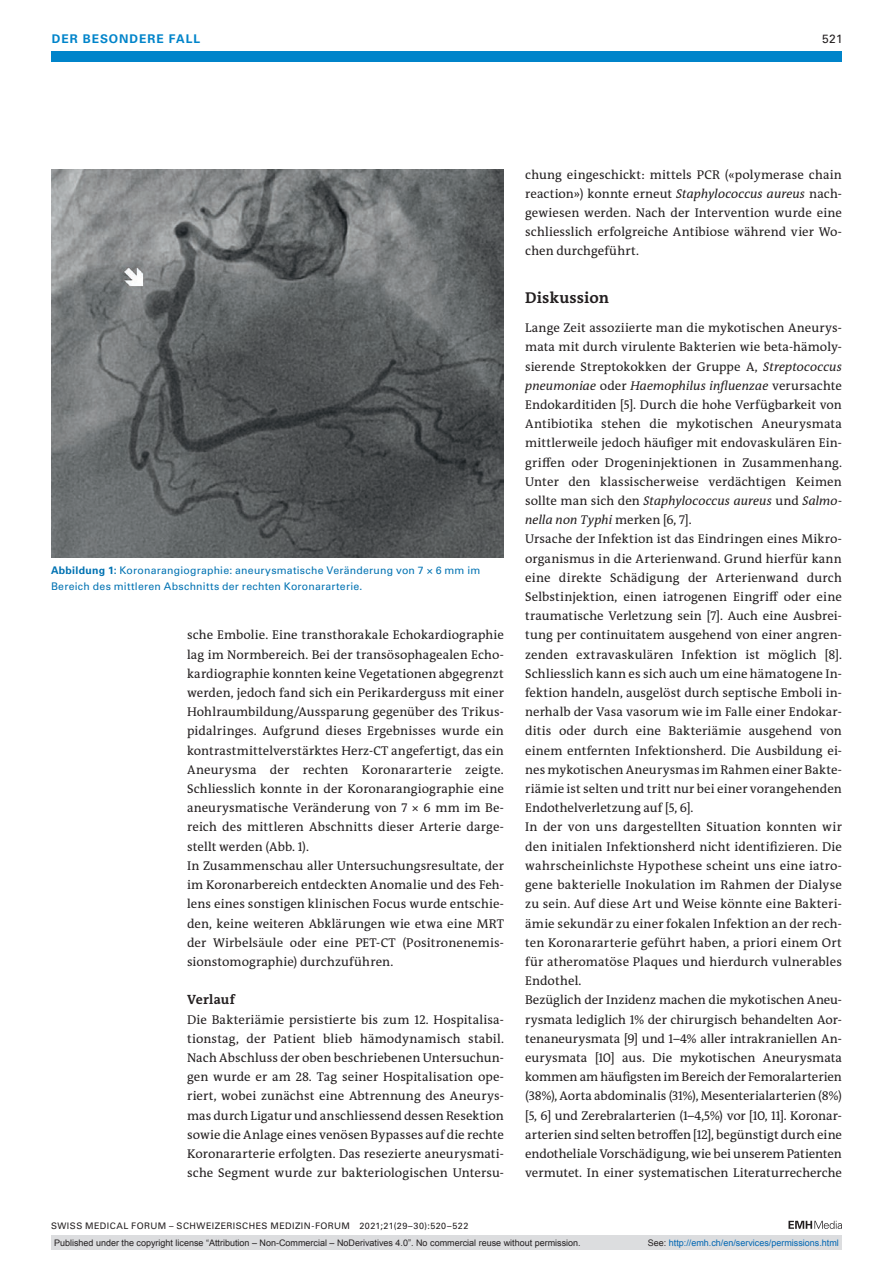
<style>
.page{position:relative;width:893px;height:1263px;background:#fff}
.page>*{position:absolute;margin:0;border:0;box-sizing:border-box;transform-origin:0 0}
.section-h1{font:700 15.75px "The Antiqua B W7";letter-spacing:.01em;color:#231f20}
.section-h2{font:700 13.5px "The Antiqua B W7";letter-spacing:.015em;color:#231f20}
.section-pn{font:12.75px/19.2px "The Antiqua B W5 Plain";letter-spacing:.005em;color:#231f20;text-align:justify}
.ressort{font:700 12px "Univers LT Std";color:#0084ca}
.ressort-2{font:12px "Univers LT Std";color:#231f20}
.fig-caption{font:10.5px/15.8px "Univers LT Std";letter-spacing:.02em;color:#0072b2}
.t1{font:9px "Arial";color:#231f20}
.fusszeile{font:9px "Univers LT Std";letter-spacing:.05em;color:#231f20}
.t2{font:9px "Arial";color:#0066b3}
.s1{font-weight:700}
.s2{font-style:italic}
.s3{color:#231f20}
</style>
<div class="page">
<div style="left:51px;top:51px;width:791px;height:11px;background:#0084ca"></div>
<svg style="left:788px;top:1221px;width:54px;height:8px"></svg>
<img style="left:51px;top:170px;width:453px;height:388px">
<div style="left:51px;top:1235px;width:791px;height:15px;background:#dcdddf"></div>
<p class="ressort" style="left:52px;top:31px;width:41px">DER BESONDERE</p>
<p class="ressort" style="left:169px;top:31px;width:17px">FALL</p>
<p class="ressort-2" style="left:822px;top:31px;width:22px">521</p>
<p class="fig-caption" style="left:51px;top:562px;width:431px"><span class="s1">ABBILDUNG 1:</span> Koronarangiographie: aneurysmatische Veränderung von 7 × 6 mm im<br>Bereich des mittleren Abschnitts der rechten Koronararterie.</p>
<p class="section-pn" style="left:187px;top:626px;width:318px">sche Embolie. Eine transthorakale Echokardiographie lag im Normbereich. Bei der transösophagealen Echo&shy;kardiographie konnten keine Vegetationen abgegrenzt werden, jedoch fand sich ein Perikarderguss mit einer Hohlraumbildung/Aussparung gegenüber des Trikus&shy;pidalringes. Aufgrund dieses Ergebnisses wurde ein kontrastmittelverstärktes Herz-CT angefertigt, das ein Aneurysma der rechten Koronararterie zeigte.<br>Schliesslich konnte in der Koronarangiographie eine aneurysmatische Veränderung von 7 × 6 mm im Be&shy;reich des mittleren Abschnitts dieser Arterie darge&shy;stellt werden (Abb. 1).</p>
<p class="section-pn" style="left:187px;top:856px;width:318px">In Zusammenschau aller Untersuchungsresultate, der im Koronarbereich entdeckten Anomalie und des Feh&shy;lens eines sonstigen klinischen Focus wurde entschie&shy;den, keine weiteren Abklärungen wie etwa eine MRT der Wirbelsäule oder eine PET-CT (Positronenemis&shy;sionstomographie) durchzuführen.</p>
<p class="section-h2" style="left:187px;top:991px;width:49px">Verlauf</p>
<p class="section-pn" style="left:187px;top:1010px;width:318px">Die Bakteriämie persistierte bis zum 12. Hospitalisa&shy;tionstag, der Patient blieb hämodynamisch stabil.<br>Nach Abschluss der oben beschriebenen Untersuchun&shy;gen wurde er am 28. Tag seiner Hospitalisation ope&shy;riert, wobei zunächst eine Abtrennung des Aneurys&shy;mas durch Ligatur und anschliessend dessen Resektion sowie die Anlage eines venösen Bypasses auf die rechte Koronararterie erfolgten. Das resezierte aneurysmati&shy;sche Segment wurde zur bakteriologischen Untersu-</p>
<p class="fusszeile" style="left:51px;top:1220px;width:419px">SWISS MEDICAL FORUM – SCHWEIZERISCHES MEDIZIN-FORUM 2021;21(29–30):520–522</p>
<p class="section-pn" style="left:525px;top:165px;width:318px">chung eingeschickt: mittels PCR («polymerase chain reaction») konnte erneut <span class="s2">Staphylococcus aureus</span> nach&shy;gewiesen werden. Nach der Intervention wurde eine schliesslich erfolgreiche Antibiose während vier Wo&shy;chen durchgeführt.</p>
<p class="section-h1" style="left:525px;top:288px;width:86px">Diskussion</p>
<p class="section-pn" style="left:525px;top:318px;width:318px">Lange Zeit assoziierte man die mykotischen Aneurys&shy;mata mit durch virulente Bakterien wie beta-hämoly&shy;sierende Streptokokken der Gruppe A, <span class="s2">Streptococcus pneumoniae</span> oder <span class="s2">Haemophilus influenzae</span> verursachte Endokarditiden [5]. Durch die hohe Verfügbarkeit von Antibiotika stehen die mykotischen Aneurysmata mittlerweile jedoch häufiger mit endovaskulären Ein&shy;griffen oder Drogeninjektionen in Zusammenhang.<br>Unter den klassischerweise verdächtigen Keimen sollte man sich den <span class="s2">Staphylococcus aureus</span> und <span class="s2">Salmo&shy;nella non Typhi</span> merken [6, 7].</p>
<p class="section-pn" style="left:525px;top:530px;width:318px">Ursache der Infektion ist das Eindringen eines Mikro&shy;organismus in die Arterienwand. Grund hierfür kann eine direkte Schädigung der Arterienwand durch Selbstinjektion, einen iatrogenen Eingriff oder eine traumatische Verletzung sein [7]. Auch eine Ausbrei&shy;tung per continuitatem ausgehend von einer angren&shy;zenden extravaskulären Infektion ist möglich [8].<br>Schliesslich kann es sich auch um eine hämatogene In&shy;fektion handeln, ausgelöst durch septische Emboli in&shy;nerhalb der Vasa vasorum wie im Falle einer Endokar&shy;ditis oder durch eine Bakteriämie ausgehend von einem entfernten Infektionsherd. Die Ausbildung ei&shy;nes mykotischen Aneurysmas im Rahmen einer Bakte&shy;riämie ist selten und tritt nur bei einer vorangehenden Endothelverletzung auf [5, 6].</p>
<p class="section-pn" style="left:525px;top:818px;width:318px">In der von uns dargestellten Situation konnten wir den initialen Infektionsherd nicht identifizieren. Die wahrscheinlichste Hypothese scheint uns eine iatro&shy;gene bakterielle Inokulation im Rahmen der Dialyse zu sein. Auf diese Art und Weise könnte eine Bakteri&shy;ämie sekundär zu einer fokalen Infektion an der rech&shy;ten Koronararterie geführt haben, a priori einem Ort für atheromatöse Plaques und hierdurch vulnerables Endothel.</p>
<p class="section-pn" style="left:525px;top:990px;width:318px">Bezüglich der Inzidenz machen die mykotischen Aneu&shy;rysmata lediglich 1% der chirurgisch behandelten Aor&shy;tenaneurysmata [9] und 1–4% aller intrakraniellen An&shy;eurysmata [10] aus. Die mykotischen Aneurysmata kommen am häufigsten im Bereich der Femoralarterien (38%), Aorta abdominalis (31%), Mesenterialarterien (8%) [5, 6] und Zerebralarterien (1–4,5%) vor [10, 11]. Koronar&shy;arterien sind selten betroffen [12], begünstigt durch eine endotheliale Vorschädigung, wie bei unserem Patienten vermutet. In einer systematischen Literaturrecherche</p>
<p class="t1" style="left:54px;top:1237px;width:528px">Published under the copyright license “Attribution – Non-Commercial – NoDerivatives 4.0”. No commercial reuse without permission.</p>
<p class="t2" style="left:648px;top:1237px;width:193px"><span class="s3">See:</span> http://emh.ch/en/services/permissions.html</p>
</div>
